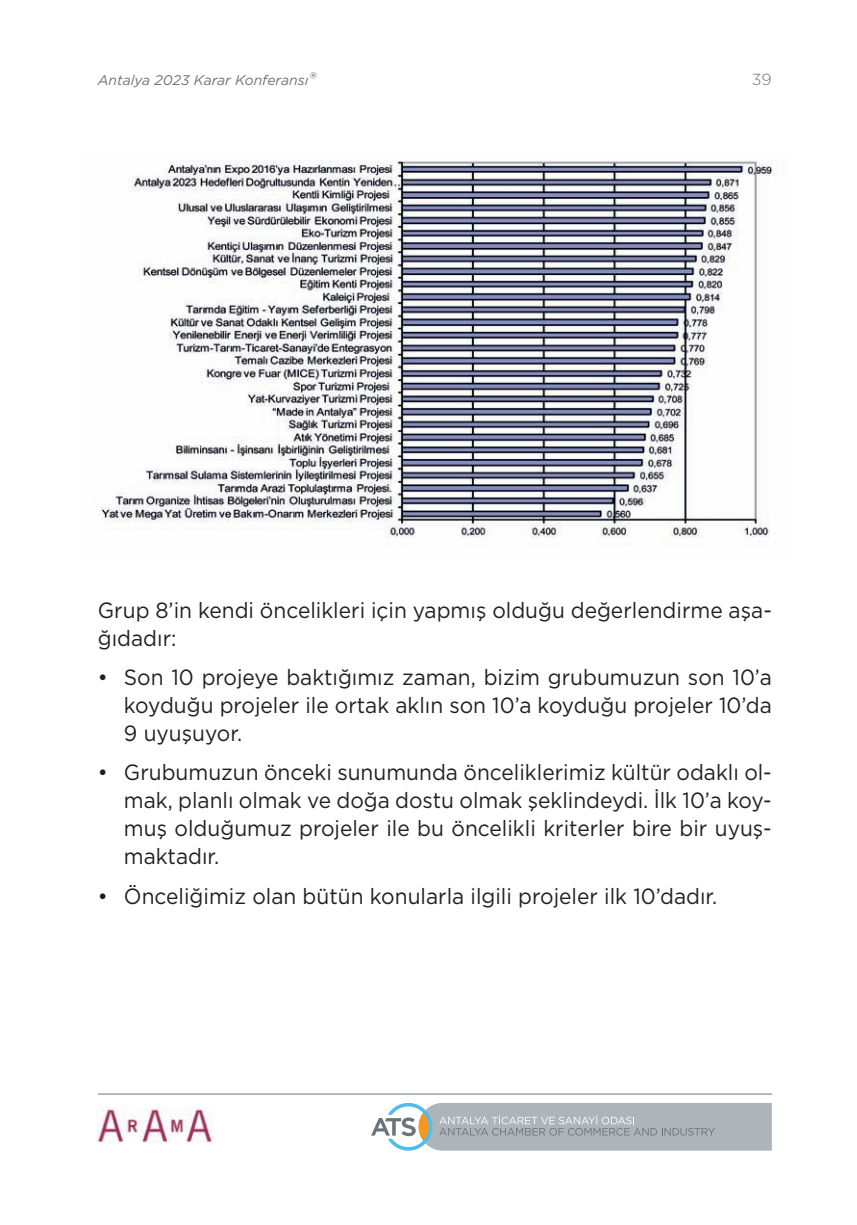
<style>
.page{position:relative;width:857px;height:1225px;background:#fff}
.page>*{position:absolute;margin:0;border:0;box-sizing:border-box;transform-origin:0 0}
.t1{font:22px/28px "Gotham";color:#231f20;text-align:justify;scale:.95 1}
.t2{font:300 16px "Gotham";color:#6a747b}
.t3{font:italic 14px "Gotham";color:#6a747b}
.s1{font-size:18px}
</style>
<div class="page">
<svg style="left:371px;top:1103px;width:400px;height:47px;background:#b2babe"></svg>
<hr style="left:98px;top:1093px;width:673px;height:1px;background:#6a747b">
<img style="left:97px;top:1107px;width:116px;height:35px">
<img style="left:100px;top:160px;width:677px;height:378px">
<p class="t3" style="left:98px;top:71px;width:219px">Antalya 2023 Karar Konferansı<span class="s1">®</span></p>
<p class="t2" style="left:751px;top:70px;width:21px">39</p>
<p class="t1" style="left:98px;top:595px;width:710px">Grup 8’in kendi öncelikleri için yapmış olduğu değerlendirme aşa&shy;ğıdadır:</p>
<p class="t1" style="left:124px;top:662px;width:683px;text-indent:-26px">• Son 10 projeye baktığımız zaman, bizim grubumuzun son 10’a koyduğu projeler ile ortak aklın son 10’a koyduğu projeler 10’da 9 uyuşuyor.</p>
<p class="t1" style="left:124px;top:758px;width:683px;text-indent:-26px">• Grubumuzun önceki sunumunda önceliklerimiz kültür odaklı ol&shy;mak, planlı olmak ve doğa dostu olmak şeklindeydi. İlk 10’a koy&shy;muş olduğumuz projeler ile bu öncelikli kriterler bire bir uyuş&shy;maktadır.</p>
<p class="t1" style="left:98px;top:881px;width:653px">• Önceliğimiz olan bütün konularla ilgili projeler ilk 10’dadır.</p>
</div>
